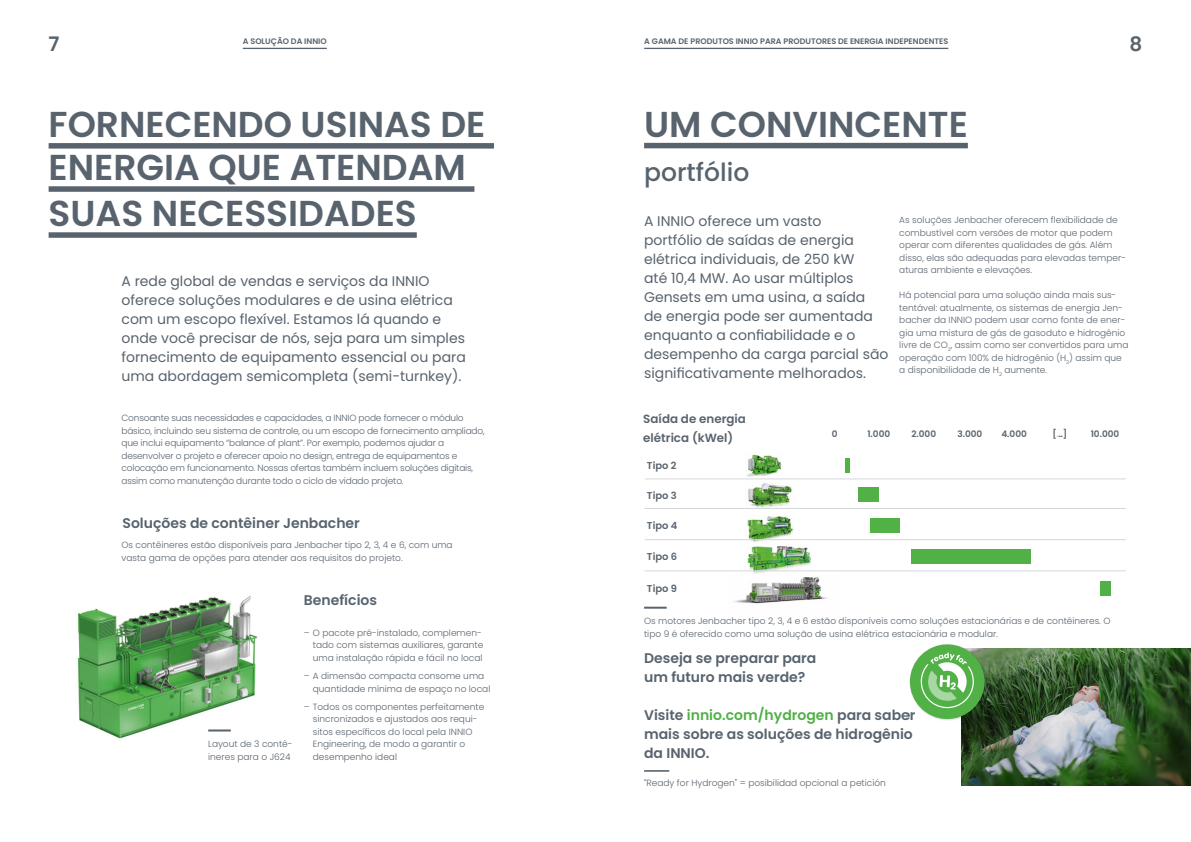
<style>
.page{position:relative;width:1191px;height:842px;background:#fff}
.page>*{position:absolute;margin:0;border:0;box-sizing:border-box;transform-origin:0 0}
.t1{font:600 36px/44.6px "Poppins";color:#58636e}
.t2{font:500 25px "Poppins";color:#58636e}
.t3{font:600 20px "Poppins";color:#58636e}
.t4{font:14px/19px "Poppins";color:#58636e}
.t5{font:600 14px/19px "Poppins";color:#58636e}
.t6{font:600 11.9px/19px "Poppins";color:#58636e}
.t7{font:600 9.9px "Poppins";color:#58636e}
.t8{font:300 9px/12.5px "Poppins";color:#58636e}
.t9{font:300 9px/12.5px "Poppins";letter-spacing:-.02em;color:#58636e}
.t10{font:600 8.9px "Poppins";color:#58636e}
.t11{font:600 8px "Poppins";color:#58636e}
.s1{color:#51b046}
</style>
<div class="page">
<hr style="left:644px;top:607px;width:22px;height:2px;background:#58636e">
<img style="left:77px;top:596px;width:181px;height:143px">
<hr style="left:208px;top:729px;width:23px;height:2px;background:#58636e">
<div style="left:49px;top:143px;width:445px;height:6px;background:#58636e"></div>
<div style="left:49px;top:186px;width:425px;height:6px;background:#58636e"></div>
<div style="left:49px;top:232px;width:368px;height:6px;background:#58636e"></div>
<hr style="left:644px;top:48px;width:304px;height:1px;background:#58636e">
<hr style="left:243px;top:48px;width:84px;height:1px;background:#58636e">
<div style="left:644px;top:143px;width:324px;height:5px;background:#58636e"></div>
<hr style="left:644px;top:770px;width:25px;height:2px;background:#58636e">
<img style="left:962px;top:648px;width:229px;height:138px">
<div style="left:1100px;top:582px;width:10px;height:14px;background:#51b046"></div>
<div style="left:911px;top:549px;width:120px;height:15px;background:#51b046"></div>
<div style="left:869px;top:518px;width:30px;height:14px;background:#51b046"></div>
<div style="left:857px;top:488px;width:21px;height:14px;background:#51b046"></div>
<hr style="left:845px;top:459px;width:4px;height:14px;background:#51b046">
<img style="left:734px;top:577px;width:94px;height:27px">
<img style="left:745px;top:546px;width:67px;height:28px">
<img style="left:748px;top:483px;width:44px;height:25px">
<img style="left:747px;top:454px;width:35px;height:23px">
<img style="left:747px;top:516px;width:47px;height:27px">
<hr style="left:645px;top:479px;width:108px;height:1px;background:#d5d8db">
<hr style="left:753px;top:479px;width:372px;height:1px;background:#d5d8db">
<hr style="left:644px;top:508px;width:109px;height:1px;background:#d5d8db">
<hr style="left:753px;top:508px;width:372px;height:1px;background:#d5d8db">
<hr style="left:644px;top:539px;width:109px;height:1px;background:#d5d8db">
<hr style="left:753px;top:539px;width:372px;height:1px;background:#d5d8db">
<hr style="left:644px;top:571px;width:109px;height:1px;background:#d5d8db">
<hr style="left:753px;top:571px;width:372px;height:1px;background:#d5d8db">
<img style="left:939px;top:648px;width:50px;height:76px">
<svg style="left:909px;top:644px;width:76px;height:75px"></svg>
<h3 class="t3" style="left:49px;top:32px;width:12px">7</h3>
<p class="t11" style="left:243px;top:37px;width:85px">A SOLUÇÃO DA INNIO</p>
<p class="t11" style="left:644px;top:37px;width:305px">A GAMA DE PRODUTOS INNIO PARA PRODUTORES DE ENERGIA INDEPENDENTES</p>
<h3 class="t3" style="left:1129px;top:32px;width:14px">8</h3>
<h1 class="t1" style="left:49px;top:102px;width:438px">FORNECENDO USINAS DE<br>ENERGIA QUE ATENDAM<br>SUAS NECESSIDADES</h1>
<p class="t4" style="left:121px;top:271px;width:346px">A rede global de vendas e serviços da INNIO oferece soluções modulares e de usina elétrica com um escopo flexível. Estamos lá quando e onde você precisar de nós, seja para um simples fornecimento de equipamento essencial ou para uma abordagem semicompleta (semi-turnkey).</p>
<p class="t9" style="left:121px;top:412px;width:364px">Consoante suas necessidades e capacidades, a INNIO pode fornecer o módulo básico, incluindo seu sistema de controle, ou um escopo de fornecimento ampliado, que inclui equipamento “balance of plant”. Por exemplo, podemos ajudar a desenvolver o projeto e oferecer apoio no design, entrega de equipamentos e colocação em funcionamento. Nossas ofertas também incluem soluções digitais, assim como manutenção durante todo o ciclo de vidado projeto.</p>
<h3 class="t5" style="left:122px;top:514px;width:239px">Soluções de contêiner Jenbacher</h3>
<p class="t8" style="left:121px;top:539px;width:333px">Os contêineres estão disponíveis para Jenbacher tipo 2, 3, 4 e 6, com uma vasta gama de opções para atender aos requisitos do projeto.</p>
<p class="t8" style="left:208px;top:738px;width:86px">Layout de 3 contê&shy;ineres para o J624</p>
<h3 class="t5" style="left:304px;top:591px;width:75px">Benefícios</h3>
<p class="t8" style="left:313px;top:626px;width:172px;text-indent:-9px">– O pacote pré-instalado, complemen&shy;tado com sistemas auxiliares, garante uma instalação rápida e fácil no local</p>
<p class="t8" style="left:313px;top:670px;width:179px;text-indent:-9px">– A dimensão compacta consome uma quantidade mínima de espaço no local</p>
<p class="t8" style="left:313px;top:700px;width:173px;text-indent:-9px">– Todos os componentes perfeitamente sincronizados e ajustados aos requi&shy;sitos específicos do local pela INNIO<br>Engineering, de modo a garantir o desempenho ideal</p>
<h1 class="t1" style="left:644px;top:102px;width:325px">UM CONVINCENTE</h1>
<h2 class="t2" style="left:644px;top:157px;width:107px">portfólio</h2>
<p class="t4" style="left:644px;top:212px;width:246px">A INNIO oferece um vasto<br>portfólio de saídas de energia elétrica individuais, de 250 kW<br>até 10,4 MW. Ao usar múltiplos<br>Gensets em uma usina, a saída<br>de energia pode ser aumentada enquanto a confiabilidade e o desempenho da carga parcial são significativamente melhorados.</p>
<p class="t8" style="left:899px;top:214px;width:228px">As soluções Jenbacher oferecem flexibilidade de combustível com versões de motor que podem operar com diferentes qualidades de gás. Além disso, elas são adequadas para elevadas temper&shy;aturas ambiente e elevações.</p>
<p class="t8" style="left:899px;top:289px;width:231px">Há potencial para uma solução ainda mais sus&shy;tentável: atualmente, os sistemas de energia Jen&shy;bacher da INNIO podem usar como fonte de ener&shy;gia uma mistura de gás de gasoduto e hidrogênio livre de CO<sub>2</sub>, assim como ser convertidos para uma operação com 100% de hidrogênio (H<sub>2</sub>) assim que a disponibilidade de H<sub>2</sub> aumente.</p>
<h3 class="t6" style="left:643px;top:410px;width:104px">Saída de energia elétrica (kWel)</h3>
<p class="t10" style="left:832px;top:429px;width:7px">0</p>
<p class="t10" style="left:867px;top:429px;width:24px">1.000</p>
<p class="t10" style="left:911px;top:429px;width:26px">2.000</p>
<p class="t10" style="left:957px;top:429px;width:26px">3.000</p>
<p class="t10" style="left:1001px;top:429px;width:27px">4.000</p>
<p class="t10" style="left:1052px;top:429px;width:17px">[…]</p>
<p class="t10" style="left:1090px;top:429px;width:30px">10.000</p>
<p class="t7" style="left:647px;top:460px;width:31px">Tipo 2</p>
<p class="t7" style="left:647px;top:490px;width:31px">Tipo 3</p>
<p class="t7" style="left:647px;top:520px;width:32px">Tipo 4</p>
<p class="t7" style="left:647px;top:551px;width:32px">Tipo 6</p>
<p class="t7" style="left:647px;top:582px;width:32px">Tipo 9</p>
<p class="t8" style="left:644px;top:615px;width:468px">Os motores Jenbacher tipo 2, 3, 4 e 6 estão disponíveis como soluções estacionárias e de contêineres. O tipo 9 é oferecido como uma solução de usina elétrica estacionária e modular.</p>
<h3 class="t5" style="left:644px;top:648px;width:174px">Deseja se preparar para um futuro mais verde?</h3>
<h3 class="t5" style="left:644px;top:705px;width:273px">Visite <span class="s1">innio.com/hydrogen</span> para saber mais sobre as soluções de hidrogênio da INNIO.</h3>
<p class="t8" style="left:644px;top:776px;width:243px">“Ready for Hydrogen” = posibilidad opcional a petición</p>
</div>
